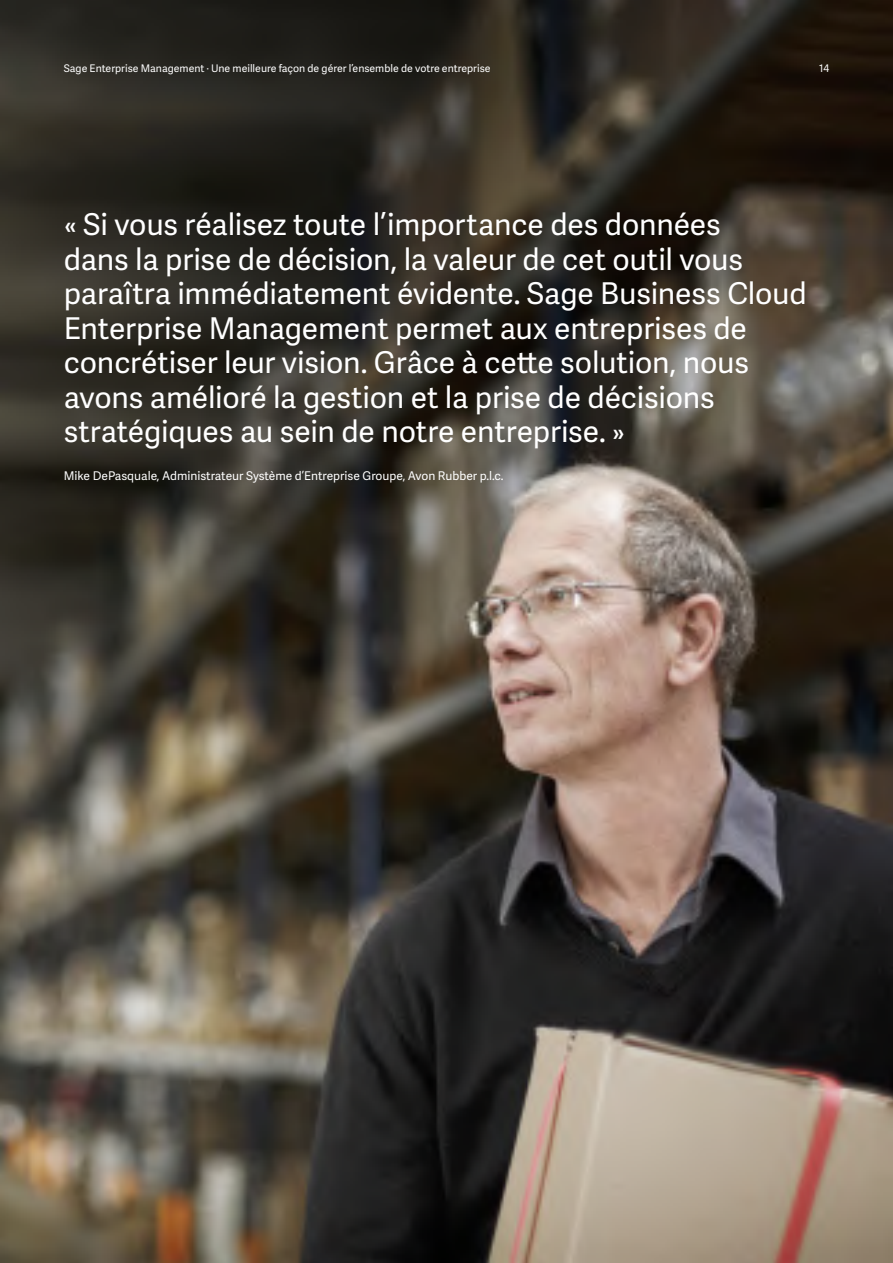
<style>
.page{position:relative;width:893px;height:1263px;background:#fff}
.page>*{position:absolute;margin:0;border:0;box-sizing:border-box;transform-origin:0 0}
.t1{font:30px/34.5px "Adelle Sans SAGE";letter-spacing:-.005em;color:#fff}
.t2{font:12px "Adelle Sans SAGE";color:#fff}
.t3{font:10.5px "Adelle Sans SAGE";color:#fff}
</style>
<div class="page">
<img style="left:0;top:0;width:893px;height:1263px">
<p class="t3" style="left:64px;top:61px;width:428px">Sage Enterprise Management · Une meilleure façon de gérer l’ensemble de votre entreprise</p>
<p class="t3" style="left:819px;top:61px;width:12px">14</p>
<p class="t1" style="left:64px;top:206px;width:745px">« Si vous réalisez toute l’importance des données<br>dans la prise de décision, la valeur de cet outil vous paraîtra immédiatement évidente. Sage Business Cloud Enterprise Management permet aux entreprises de concrétiser leur vision. Grâce à cette solution, nous avons amélioré la gestion et la prise de décisions stratégiques au sein de notre entreprise. »</p>
<p class="t2" style="left:64px;top:467px;width:441px">Mike DePasquale, Administrateur Système d’Entreprise Groupe, Avon Rubber p.l.c.</p>
</div>
